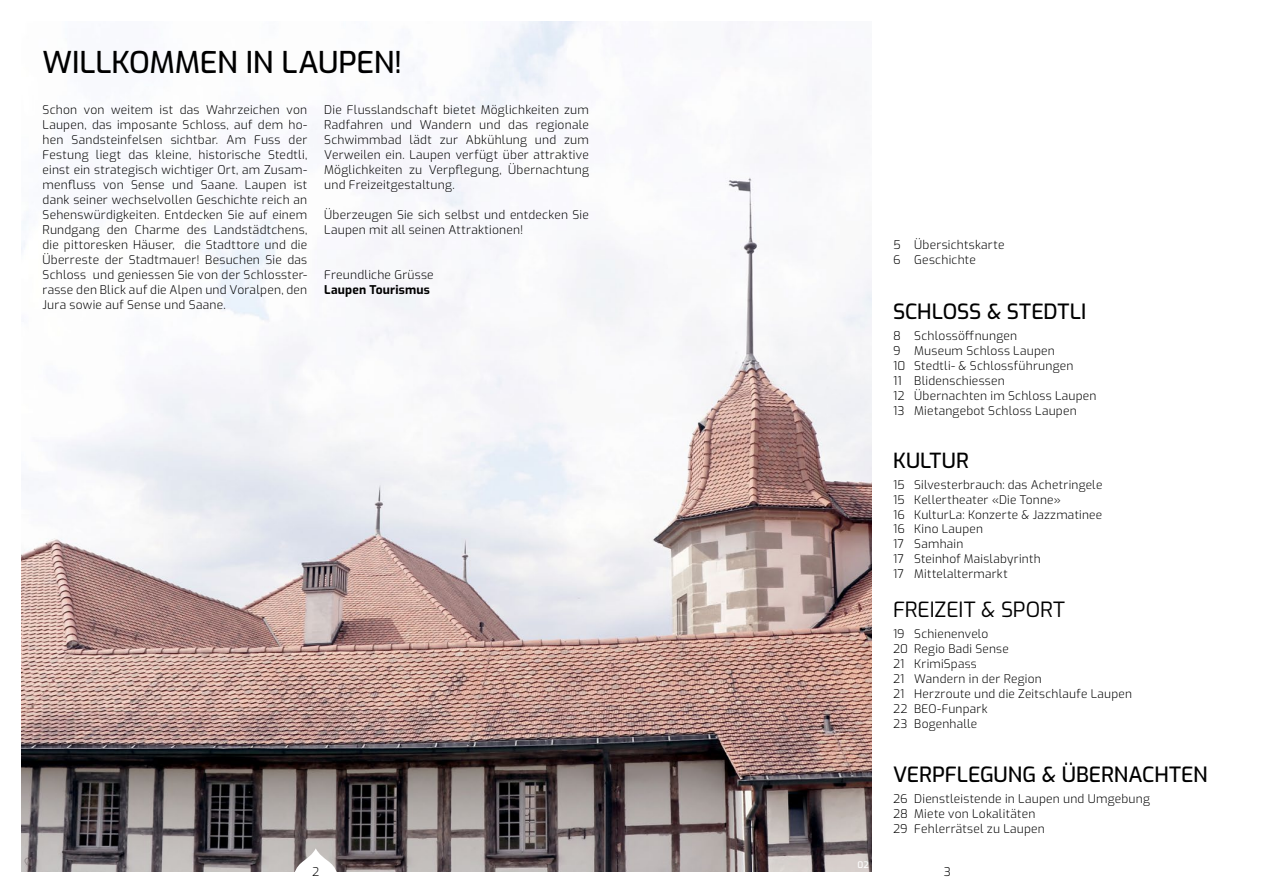
<style>
.page{position:relative;width:1263px;height:893px;background:#fff}
.page>*{position:absolute;margin:0;border:0;box-sizing:border-box;transform-origin:0 0}
.t1{font:500 30px "Exo";letter-spacing:-.005em;color:#000}
.t2{font:500 21px "Exo";letter-spacing:-.005em;color:#000}
.t3{font:21px "Exo";color:#000}
.t4{font:500 20.85px "Exo";letter-spacing:.005em;color:#000}
.t5{font:300 12px/15px "Exo";letter-spacing:.02em;color:#000}
.t6{font:700 12px "Exo";letter-spacing:.02em;color:#000}
.t7{font:300 11.85px/14.9px "Exo";letter-spacing:.02em;color:#000}
.t8{font:500 9px "Exo";color:#fff}
</style>
<div class="page">
<img style="left:21px;top:21px;width:851px;height:851px">
<svg style="left:290px;top:848px;width:51px;height:24px"></svg>
<h1 class="t1" style="left:43px;top:39px;width:361px">WILLKOMMEN IN LAUPEN!</h1>
<p class="t5" style="left:43px;top:102px;width:266px;text-align:justify">Schon von weitem ist das Wahrzeichen von Laupen, das imposante Schloss, auf dem ho&shy;hen Sandsteinfelsen sichtbar. Am Fuss der Festung liegt das kleine, historische Stedtli, einst ein strategisch wichtiger Ort, am Zusam&shy;menfluss von Sense und Saane. Laupen ist dank seiner wechselvollen Geschichte reich an Sehenswürdigkeiten. Entdecken Sie auf einem Rundgang den Charme des Landstädtchens, die pittoresken Häuser, die Stadttore und die Überreste der Stadtmauer! Besuchen Sie das Schloss und geniessen Sie von der Schlosster&shy;rasse den Blick auf die Alpen und Voralpen, den Jura sowie auf Sense und Saane.</p>
<p class="t5" style="left:324px;top:102px;width:266px;text-align:justify">Die Flusslandschaft bietet Möglichkeiten zum Radfahren und Wandern und das regionale Schwimmbad lädt zur Abkühlung und zum Verweilen ein. Laupen verfügt über attraktive Möglichkeiten zu Verpflegung, Übernachtung und Freizeitgestaltung.</p>
<p class="t5" style="left:324px;top:207px;width:266px">Überzeugen Sie sich selbst und entdecken Sie<br>Laupen mit all seinen Attraktionen!</p>
<p class="t5" style="left:324px;top:267px;width:111px">Freundliche Grüsse</p>
<p class="t6" style="left:324px;top:281px;width:107px">Laupen Tourismus</p>
<p class="t5" style="left:893px;top:237px;width:113px">5 Übersichtskarte<br>6 Geschichte</p>
<h2 class="t2" style="left:893px;top:295px;width:195px">SCHLOSS &amp; STEDTLI</h2>
<p class="t5" style="left:893px;top:327px;width:205px">8 Schlossöffnungen<br>9 Museum Schloss Laupen<br>10 Stedtli- &amp; Schlossführungen<br>11 Blidenschiessen<br>12 Übernachten im Schloss Laupen<br>13 Mietangebot Schloss Laupen</p>
<h3 class="t4" style="left:893px;top:445px;width:77px">KULTUR</h3>
<p class="t7" style="left:893px;top:477px;width:211px">15 Silvesterbrauch: das Achetringele<br>15 Kellertheater «Die Tonne»<br>16 KulturLa: Konzerte &amp; Jazzmatinee<br>16 Kino Laupen<br>17 Samhain<br>17 Steinhof Maislabyrinth<br>17 Mittelaltermarkt</p>
<h2 class="t3" style="left:893px;top:594px;width:174px">FREIZEIT &amp; SPORT</h2>
<p class="t7" style="left:893px;top:626px;width:241px">19 Schienenvelo<br>20 Regio Badi Sense<br>21 KrimiSpass<br>21 Wandern in der Region<br>21 Herzroute und die Zeitschlaufe Laupen<br>22 BEO-Funpark<br>23 Bogenhalle</p>
<h2 class="t2" style="left:893px;top:759px;width:316px">VERPFLEGUNG &amp; ÜBERNACHTEN</h2>
<p class="t5" style="left:893px;top:791px;width:258px">26 Dienstleistende in Laupen und Umgebung<br>28 Miete von Lokalitäten<br>29 Fehlerrätsel zu Laupen</p>
<p class="t8" style="left:857px;top:858px;width:13px">02</p>
<p class="t5" style="left:312px;top:863px;width:9px">2</p>
<p class="t5" style="left:944px;top:863px;width:9px">3</p>
</div>
